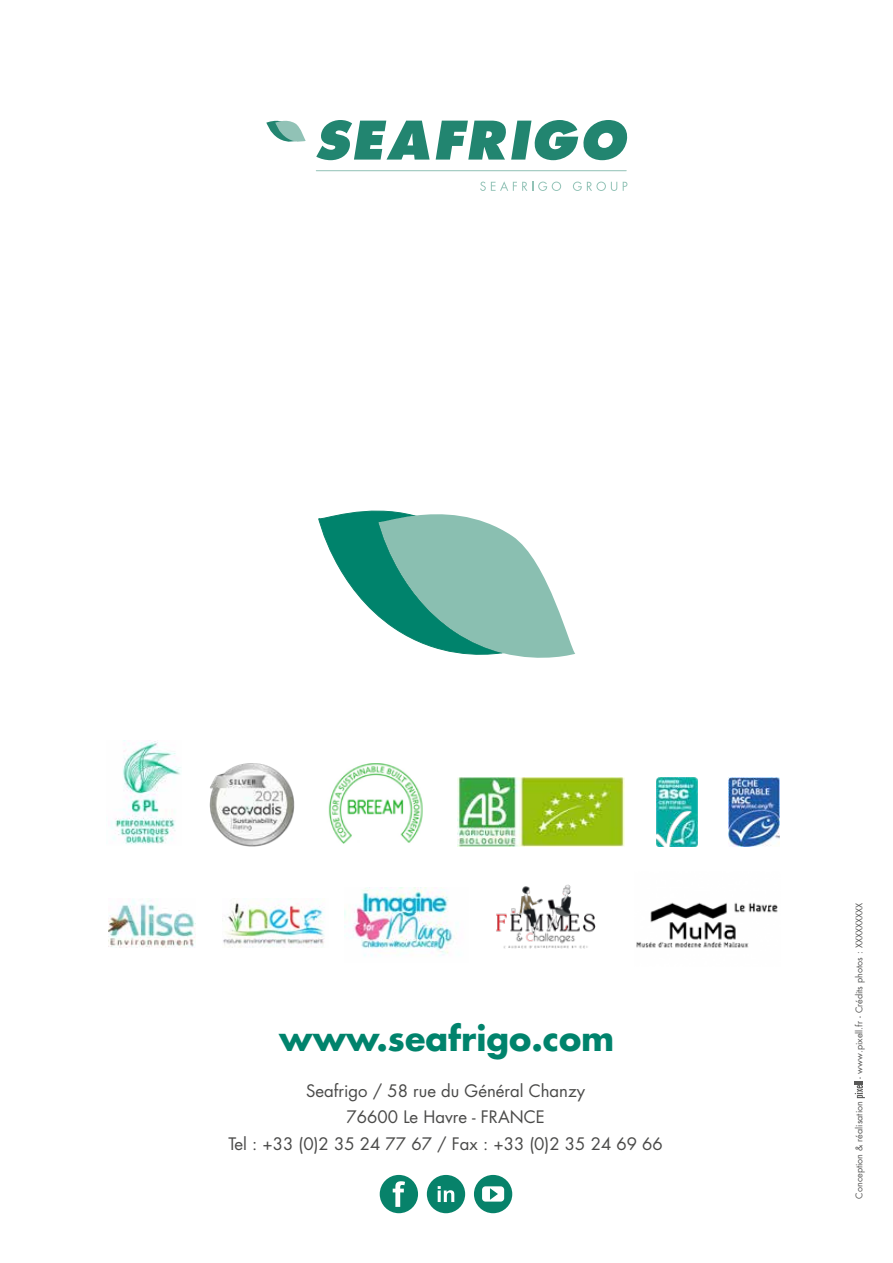
<style>
.page{position:relative;width:893px;height:1263px;background:#fff}
.page>*{position:absolute;margin:0;border:0;box-sizing:border-box;transform-origin:0 0}
.t1{font:700 33.45px "Futura Std";color:#00836c}
.t2{font:16.8px/26.5px "Futura Std";color:#4a4a49;text-align:center}
.t3{font:9px "Futura Std";color:#575756}
</style>
<div class="page">
<svg style="left:318px;top:510px;width:257px;height:148px"></svg>
<svg style="left:380px;top:1175px;width:38px;height:38px"></svg>
<svg style="left:427px;top:1175px;width:38px;height:38px"></svg>
<svg style="left:474px;top:1175px;width:38px;height:38px"></svg>
<svg style="left:855px;top:1082px;width:10px;height:16px"></svg>
<img style="left:210px;top:763px;width:84px;height:83px">
<img style="left:111px;top:741px;width:70px;height:103px">
<img style="left:328px;top:763px;width:95px;height:81px">
<svg style="left:266px;top:120px;width:362px;height:71px"></svg>
<img style="left:344px;top:887px;width:114px;height:69px">
<img style="left:496px;top:885px;width:99px;height:63px">
<img style="left:636px;top:902px;width:142px;height:46px">
<img style="left:223px;top:902px;width:102px;height:45px">
<img style="left:109px;top:898px;width:86px;height:49px">
<img style="left:728px;top:777px;width:52px;height:69px">
<img style="left:656px;top:777px;width:41px;height:69px">
<img style="left:458px;top:777px;width:166px;height:69px">
<h1 class="t1" style="left:279px;top:1016px;width:337px">www.seafrigo.com</h1>
<p class="t2" style="left:228px;top:1077px;width:436px">Seafrigo / 58 rue du Général Chanzy<br>76600 Le Havre - FRANCE<br>Tel : +33 (0)2 35 24 77 67 / Fax : +33 (0)2 35 24 69 66</p>
<p class="t3" style="left:853px;top:1079px;width:178px;rotate:-90deg">- www.pixell.fr - Crédits photos : XXXXXXXXX</p>
<p class="t3" style="left:853px;top:1199px;width:99px;rotate:-90deg">Conception &amp; réalisation</p>
</div>
